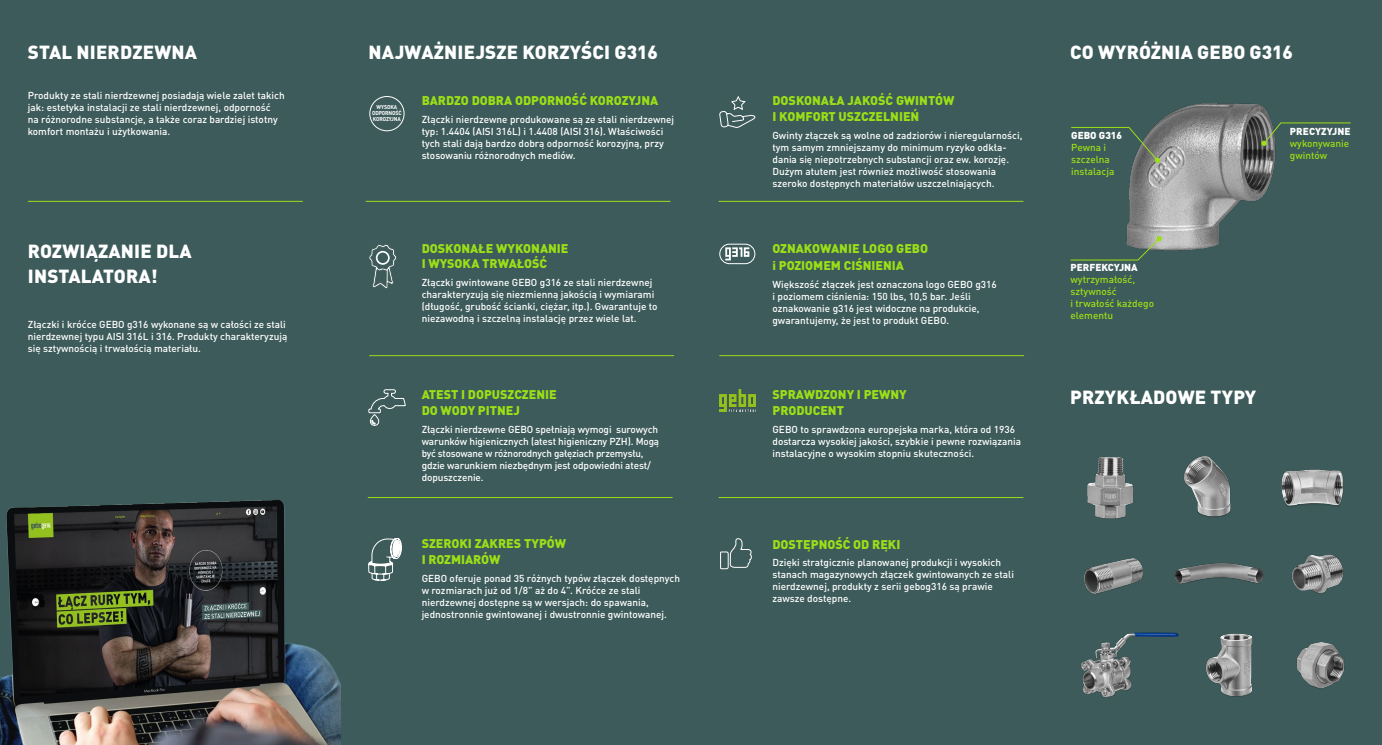
<style>
.page{position:relative;width:1382px;height:745px;background:#fff}
.page>*{position:absolute;margin:0;border:0;box-sizing:border-box;transform-origin:0 0}
.t1{font:900 18.75px/25px "DIN Pro";letter-spacing:.01em;color:#fff}
.t2{font:900 12.5px/16.5px "DIN Pro";color:#9bdf17}
.t3{font:500 10px/12px "DIN Pro";color:#fff}
.t4{font:500 10px/12px "DIN Pro";color:#9bdf17}
.t5{font:900 10px "DIN Pro";color:#fff}
.t6{font:700 5.62px/6.2px "DIN Pro";letter-spacing:-.02em;color:#fff;text-align:center;scale:.94 1}
</style>
<div class="page">
<div style="left:0;top:0;width:1382px;height:744px;background:#3d5b5a"></div>
<div style="left:719px;top:243px;width:36px;height:21px;border:1px solid #fff;border-radius:10px"></div>
<hr style="left:28px;top:201px;width:275px;height:1px;background:#9bdf17">
<img style="left:1087px;top:103px;width:189px;height:158px">
<svg style="left:1261px;top:122px;width:90px;height:24px"></svg>
<svg style="left:1070px;top:236px;width:92px;height:24px"></svg>
<svg style="left:1071px;top:127px;width:89px;height:36px"></svg>
<img style="left:1087px;top:457px;width:47px;height:62px">
<img style="left:1184px;top:456px;width:47px;height:61px">
<img style="left:1281px;top:469px;width:62px;height:38px">
<img style="left:1292px;top:554px;width:51px;height:40px">
<img style="left:1084px;top:558px;width:59px;height:36px">
<img style="left:1175px;top:563px;width:89px;height:21px">
<img style="left:1296px;top:642px;width:48px;height:47px">
<img style="left:1206px;top:633px;width:47px;height:64px">
<img style="left:1081px;top:632px;width:98px;height:65px">
<hr style="left:366px;top:201px;width:304px;height:1px;background:#9bdf17">
<hr style="left:369px;top:355px;width:305px;height:1px;background:#9bdf17">
<hr style="left:368px;top:497px;width:305px;height:1px;background:#9bdf17">
<svg style="left:368px;top:389px;width:38px;height:37px"></svg>
<svg style="left:368px;top:538px;width:34px;height:43px"></svg>
<div style="left:369px;top:96px;width:36px;height:35px;border:1px solid #fff;border-radius:50%"></div>
<svg style="left:369px;top:244px;width:28px;height:45px"></svg>
<hr style="left:719px;top:201px;width:304px;height:1px;background:#9bdf17">
<hr style="left:719px;top:355px;width:305px;height:1px;background:#9bdf17">
<hr style="left:719px;top:497px;width:304px;height:1px;background:#9bdf17">
<svg style="left:725px;top:247px;width:24px;height:13px"></svg>
<svg style="left:720px;top:538px;width:32px;height:31px"></svg>
<img style="left:0;top:500px;width:340px;height:244px">
<img style="left:719px;top:389px;width:37px;height:22px">
<svg style="left:719px;top:96px;width:37px;height:32px"></svg>
<h1 class="t1" style="left:28px;top:39px;width:171px">STAL NIERDZEWNA</h1>
<p class="t3" style="left:28px;top:89px;width:258px">Produkty ze stali nierdzewnej posiadają wiele zalet takich jak: estetyka instalacji ze stali nierdzewnej, odporność<br>na różnorodne substancje, a także coraz bardziej istotny komfort montażu i użytkowania.</p>
<h1 class="t1" style="left:28px;top:237px;width:165px">ROZWIĄZANIE DLA<br>INSTALATORA!</h1>
<p class="t3" style="left:28px;top:317px;width:261px">Złączki i króćce GEBO g316 wykonane są w całości ze stali nierdzewnej typu AISI 316L i 316. Produkty charakteryzują się sztywnością i trwałością materiału.</p>
<h1 class="t1" style="left:369px;top:39px;width:291px">NAJWAŻNIEJSZE KORZYŚCI G316</h1>
<p class="t6" style="left:372px;top:103px;width:33px">WYSOKA<br>ODPORNOŚĆ<br>KOROZYJNA</p>
<p class="t2" style="left:422px;top:92px;width:238px">BARDZO DOBRA ODPORNOŚĆ KOROZYJNA</p>
<p class="t3" style="left:422px;top:112px;width:254px">Złączki nierdzewne produkowane są ze stali nierdzewnej typ: 1.4404 (AISI 316L) i 1.4408 (AISI 316). Właściwości tych stali dają bardzo dobrą odporność korozyjną, przy stosowaniu różnorodnych mediów.</p>
<p class="t2" style="left:422px;top:240px;width:148px;line-height:15px">DOSKONAŁE WYKONANIE<br>I WYSOKA TRWAŁOŚĆ</p>
<p class="t3" style="left:422px;top:275px;width:237px">Złączki gwintowane GEBO g316 ze stali nierdzewnej charakteryzują się niezmienną jakością i wymiarami (długość, grubość ścianki, ciężar, itp.). Gwarantuje to niezawodną i szczelną instalację przez wiele lat.</p>
<p class="t2" style="left:422px;top:385px;width:137px">ATEST I DOPUSZCZENIE<br>DO WODY PITNEJ</p>
<p class="t3" style="left:422px;top:422px;width:239px">Złączki nierdzewne GEBO spełniają wymogi surowych warunków higienicznych (atest higieniczny PZH). Mogą być stosowane w różnorodnych gałęziach przemysłu, gdzie warunkiem niezbędnym jest odpowiedni atest/ dopuszczenie.</p>
<p class="t2" style="left:422px;top:533px;width:146px">SZEROKI ZAKRES TYPÓW<br>I ROZMIARÓW</p>
<p class="t3" style="left:422px;top:571px;width:260px">GEBO oferuje ponad 35 różnych typów złączek dostępnych w rozmiarach już od 1/8” aż do 4”. Króćce ze stali nierdzewnej dostępne są w wersjach: do spawania, jednostronnie gwintowanej i dwustronnie gwintowanej.</p>
<p class="t2" style="left:772px;top:91px;width:183px">DOSKONAŁA JAKOŚĆ GWINTÓW<br>I KOMFORT USZCZELNIEŃ</p>
<p class="t3" style="left:772px;top:128px;width:251px">Gwinty złączek są wolne od zadziorów i nieregularności, tym samym zmniejszamy do minimum ryzyko odkła&shy;dania się niepotrzebnych substancji oraz ew. korozję.<br>Dużym atutem jest również możliwość stosowania szeroko dostępnych materiałów uszczelniających.</p>
<p class="t2" style="left:772px;top:240px;width:157px">OZNAKOWANIE LOGO GEBO i POZIOMEM CIŚNIENIA</p>
<p class="t3" style="left:772px;top:277px;width:226px">Większość złączek jest oznaczona logo GEBO g316 i poziomem ciśnienia: 150 lbs, 10,5 bar. Jeśli oznakowanie g316 jest widoczne na produkcie, gwarantujemy, że jest to produkt GEBO.</p>
<p class="t2" style="left:772px;top:385px;width:136px">SPRAWDZONY I PEWNY<br>PRODUCENT</p>
<p class="t3" style="left:772px;top:422px;width:250px">GEBO to sprawdzona europejska marka, która od 1936 dostarcza wysokiej jakości, szybkie i pewne rozwiązania instalacyjne o wysokim stopniu skuteczności.</p>
<p class="t2" style="left:772px;top:534px;width:129px">DOSTĘPNOŚĆ OD RĘKI</p>
<p class="t3" style="left:772px;top:555px;width:243px">Dzięki stratgicznie planowanej produkcji i wysokich stanach magazynowych złączek gwintowanych ze stali nierdzewnej, produkty z serii gebog316 są prawie zawsze dostępne.</p>
<h1 class="t1" style="left:1070px;top:39px;width:224px">CO WYRÓŻNIA GEBO G316</h1>
<p class="t5" style="left:1071px;top:127px;width:52px">GEBO G316</p>
<p class="t4" style="left:1071px;top:140px;width:45px">Pewna i szczelna instalacja</p>
<p class="t5" style="left:1290px;top:123px;width:62px">PRECYZYJNE</p>
<p class="t4" style="left:1290px;top:136px;width:61px">wykonywanie gwintów</p>
<p class="t5" style="left:1070px;top:259px;width:69px">PERFEKCYJNA</p>
<p class="t4" style="left:1070px;top:273px;width:85px">wytrzymałość, sztywność<br>i trwałość każdego elementu</p>
<h1 class="t1" style="left:1070px;top:383px;width:188px">PRZYKŁADOWE TYPY</h1>
</div>
